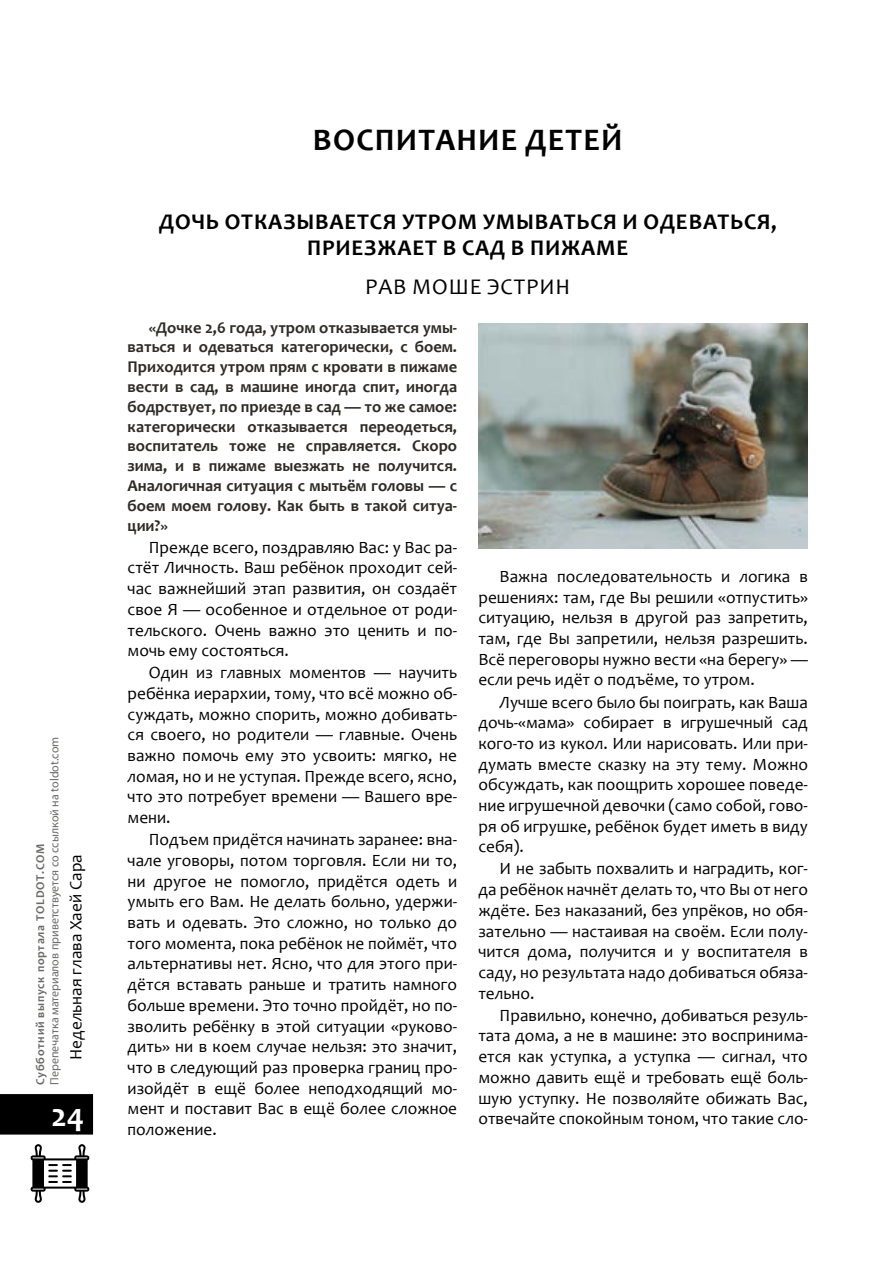
<style>
.page{position:relative;width:893px;height:1263px;background:#fff}
.page>*{position:absolute;margin:0;border:0;box-sizing:border-box;transform-origin:0 0}
.t1{font:700 33px "Candara";color:#fff}
.t2{font:700 31.5px "Candara";letter-spacing:.04em;color:#000}
.t3{font:700 22.5px/25.8px "Candara";letter-spacing:.04em;color:#000;text-align:center}
.t4{font:22.5px "Candara";letter-spacing:.04em;color:#000}
.t5{font:17.25px/20.7px "Candara";color:#000;text-align:justify}
.t6{font:700 16.5px/19.8px "Candara";color:#2e2b27;text-align:justify}
.t7{font:12px "Myriad Pro";color:#6c6a67}
.t8{font:700 12px "Candara";letter-spacing:.06em;color:#6c6a67}
</style>
<div class="page">
<div style="left:0;top:1094px;width:93px;height:40px;background:#000"></div>
<svg style="left:31px;top:1144px;width:58px;height:59px"></svg>
<img style="left:478px;top:323px;width:330px;height:226px">
<p class="t7" style="left:47px;top:1085px;width:350px;rotate:-90deg">Перепечатка материалов приветствуется со ссылкой на toldot.com</p>
<h1 class="t1" style="left:51px;top:1095px;width:35px">24</h1>
<p class="t8" style="left:33px;top:1085px;width:243px;rotate:-90deg">Субботний выпуск портала TOLDOT.COM</p>
<p class="t5" style="left:65px;top:1060px;width:207px;rotate:-90deg">Недельная глава Хаей Сара</p>
<h2 class="t2" style="left:313px;top:120px;width:311px">ВОСПИТАНИЕ ДЕТЕЙ</h2>
<h3 class="t3" style="left:159px;top:208px;width:619px">ДОЧЬ ОТКАЗЫВАЕТСЯ УТРОМ УМЫВАТЬСЯ И ОДЕВАТЬСЯ,<br>ПРИЕЗЖАЕТ В САД В ПИЖАМЕ</h3>
<h3 class="t4" style="left:365px;top:273px;width:207px">РАВ МОШЕ ЭСТРИН</h3>
<p class="t6" style="left:128px;top:317px;width:331px;text-indent:21px">«Дочке 2,6 года, утром отказывается умы&shy;ваться и одеваться категорически, с боем.<br>Приходится утром прям с кровати в пижаме вести в сад, в машине иногда спит, иногда бодрствует, по приезде в сад — то же самое: категорически отказывается переодеться, воспитатель тоже не справляется. Скоро зима, и в пижаме выезжать не получится.<br>Аналогичная ситуация с мытьём головы — с боем моем голову. Как быть в такой ситуа&shy;ции?»</p>
<p class="t5" style="left:128px;top:537px;width:331px;text-indent:21px">Прежде всего, поздравляю Вас: у Вас ра&shy;стёт Личность. Ваш ребёнок проходит сей&shy;час важнейший этап развития, он создаёт свое Я — особенное и отдельное от роди&shy;тельского. Очень важно это ценить и по&shy;мочь ему состояться.</p>
<p class="t5" style="left:128px;top:662px;width:331px;text-indent:21px">Один из главных моментов — научить ребёнка иерархии, тому, что всё можно об&shy;суждать, можно спорить, можно добивать&shy;ся своего, но родители — главные. Очень важно помочь ему это усвоить: мягко, не ломая, но и не уступая. Прежде всего, ясно, что это потребует времени — Вашего вре&shy;мени.</p>
<p class="t5" style="left:128px;top:829px;width:331px;text-indent:21px">Подъем придётся начинать заранее: вна&shy;чале уговоры, потом торговля. Если ни то, ни другое не помогло, придётся одеть и умыть его Вам. Не делать больно, удержи&shy;вать и одевать. Это сложно, но только до того момента, пока ребёнок не поймёт, что альтернативы нет. Ясно, что для этого при&shy;дётся вставать раньше и тратить намного больше времени. Это точно пройдёт, но по&shy;зволить ребёнку в этой ситуации «руково&shy;дить» ни в коем случае нельзя: это значит, что в следующий раз проверка границ про&shy;изойдёт в ещё более неподходящий мо&shy;мент и поставит Вас в ещё более сложное положение.</p>
<p class="t5" style="left:478px;top:566px;width:331px;text-indent:21px">Важна последовательность и логика в решениях: там, где Вы решили «отпустить» ситуацию, нельзя в другой раз запретить, там, где Вы запретили, нельзя разрешить.<br>Всё переговоры нужно вести «на берегу» — если речь идёт о подъёме, то утром.</p>
<p class="t5" style="left:478px;top:691px;width:331px;text-indent:21px">Лучше всего было бы поиграть, как Ваша дочь-«мама» собирает в игрушечный сад кого-то из кукол. Или нарисовать. Или при&shy;думать вместе сказку на эту тему. Можно обсуждать, как поощрить хорошее поведе&shy;ние игрушечной девочки (само собой, гово&shy;ря об игрушке, ребёнок будет иметь в виду себя).</p>
<p class="t5" style="left:478px;top:858px;width:331px;text-indent:21px">И не забыть похвалить и наградить, ког&shy;да ребёнок начнёт делать то, что Вы от него ждёте. Без наказаний, без упрёков, но обя&shy;зательно — настаивая на своём. Если полу&shy;чится дома, получится и у воспитателя в саду, но результата надо добиваться обяза&shy;тельно.</p>
<p class="t5" style="left:478px;top:1004px;width:331px;text-indent:21px">Правильно, конечно, добиваться резуль&shy;тата дома, а не в машине: это воспринима&shy;ется как уступка, а уступка — сигнал, что можно давить ещё и требовать ещё боль&shy;шую уступку. Не позволяйте обижать Вас, отвечайте спокойным тоном, что такие сло-</p>
</div>
